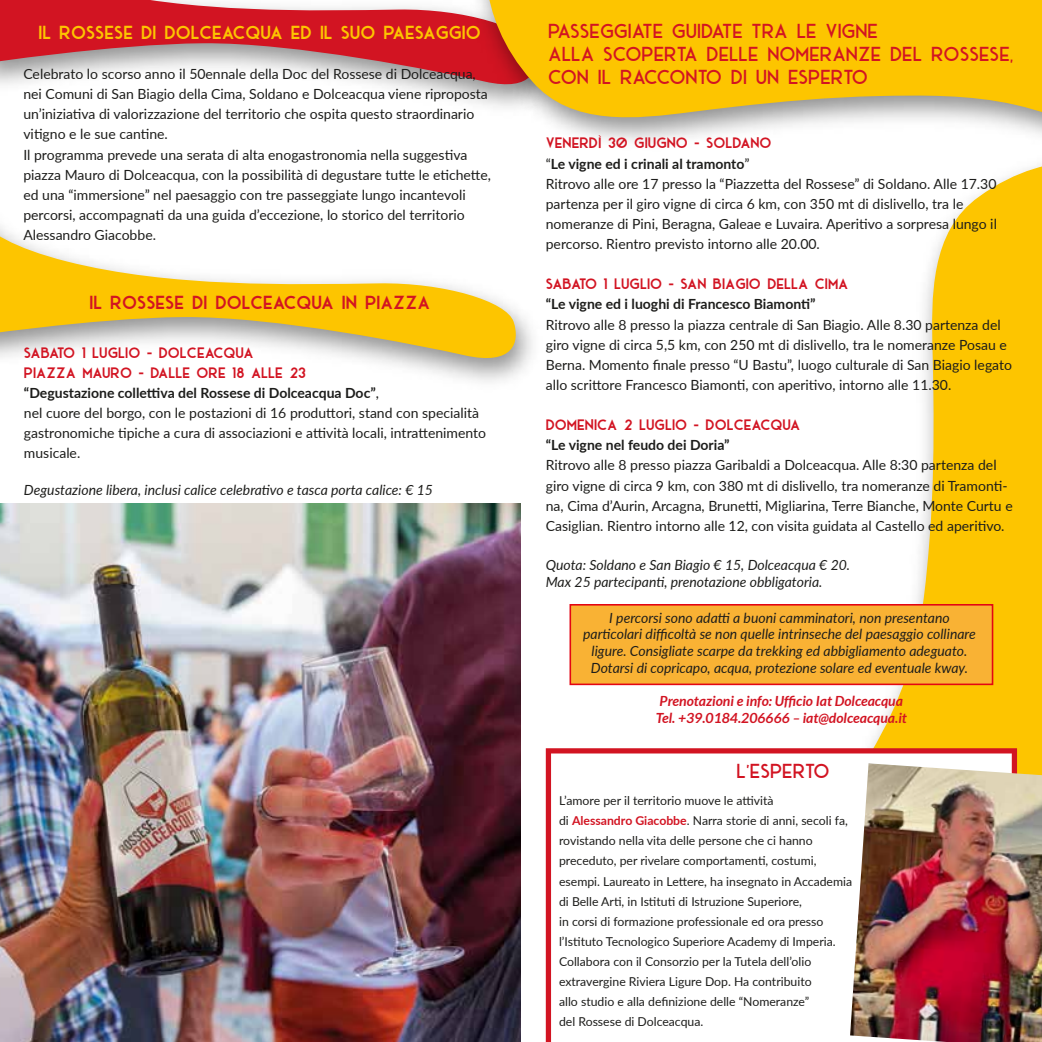
<style>
.page{position:relative;width:1042px;height:1042px;background:#fff}
.page>*{position:absolute;margin:0;border:0;box-sizing:border-box;transform-origin:0 0}
.t1{font:700 19.25px/23.1px "Ace Sans";color:#d21422}
.t2{font:800 17.5px "Ace Sans";color:#fdc500}
.t3{font:800 17.5px "Ace Sans";color:#d21422}
.t4{font:14px/20.1px "Lato";color:#1d1d1b}
.t5{font:italic 14px/16.8px "Lato";color:#1d1d1b}
.t6{font:800 14px/20.1px "Ace Sans";color:#d21422}
.t7{font:italic 700 14px/16.8px "Lato";color:#d21422}
.t8{font:700 14px "Lato";color:#1d1d1b}
.t9{font:12.25px/20.1px "Lato";color:#1d1d1b}
.s1{font-weight:700}
.s2{font-weight:700;color:#d21422}
</style>
<div class="page">
<svg style="left:0;top:221px;width:520px;height:145px"></svg>
<svg style="left:0;top:0;width:460px;height:92px;fill:#d21422"></svg>
<svg style="left:871px;top:173px;width:171px;height:590px;fill:#fdc500"></svg>
<img style="left:460px;top:11px;width:582px;height:162px">
<svg style="left:470px;top:0;width:572px;height:133px;background:#f2c335"></svg>
<div style="left:569px;top:604px;width:424px;height:81px;background:#f9b234;border:2px solid #e30613"></div>
<svg style="left:546px;top:748px;width:471px;height:294px"></svg>
<img style="left:850px;top:763px;width:192px;height:279px">
<img style="left:0;top:504px;width:521px;height:538px">
<p class="t2" style="left:39px;top:18px;width:444px">IL ROSSESE DI DOLCEACQUA ED IL SUO PAESAGGIO</p>
<p class="t4" style="left:23px;top:63px;width:469px">Celebrato lo scorso anno il 50ennale della Doc del Rossese di Dolceacqua, nei Comuni di San Biagio della Cima, Soldano e Dolceacqua viene riproposta un’iniziativa di valorizzazione del territorio che ospita questo straordinario vitigno e le sue cantine.<br>Il programma prevede una serata di alta enogastronomia nella suggestiva piazza Mauro di Dolceacqua, con la possibilità di degustare tutte le etichette, ed una “immersione” nel paesaggio con tre passeggiate lungo incantevoli percorsi, accompagnati da una guida d’eccezione, lo storico del territorio Alessandro Giacobbe.</p>
<p class="t3" style="left:90px;top:289px;width:342px">IL ROSSESE DI DOLCEACQUA IN PIAZZA</p>
<p class="t6" style="left:24px;top:340px;width:284px">SABATO 1 LUGLIO - DOLCEACQUA<br>PIAZZA MAURO - DALLE ORE 18 ALLE 23</p>
<p class="t4" style="left:24px;top:382px;width:464px"><span class="s1">“Degustazione collettiva del Rossese di Dolceacqua Doc”</span>,<br>nel cuore del borgo, con le postazioni di 16 produttori, stand con specialità gastronomiche tipiche a cura di associazioni e attività locali, intrattenimento musicale.</p>
<p class="t5" style="left:24px;top:481px;width:410px">Degustazione libera, inclusi calice celebrativo e tasca porta calice: € 15</p>
<h1 class="t1" style="left:548px;top:17px;width:467px">PASSEGGIATE GUIDATE TRA LE VIGNE<br>ALLA SCOPERTA DELLE NOMERANZE DEL ROSSESE,<br>CON IL RACCONTO DI UN ESPERTO</h1>
<p class="t6" style="left:546px;top:131px;width:227px">VENERDÌ 30 GIUGNO - SOLDANO</p>
<p class="t4" style="left:546px;top:153px;width:453px">“<span class="s1">Le vigne ed i crinali al tramonto</span>”<br>Ritrovo alle ore 17 presso la “Piazzetta del Rossese” di Soldano. Alle 17.30 partenza per il giro vigne di circa 6 km, con 350 mt di dislivello, tra le nomeranze di Pini, Beragna, Galeae e Luvaira. Aperitivo a sorpresa lungo il percorso. Rientro previsto intorno alle 20.00.</p>
<p class="t6" style="left:546px;top:272px;width:304px">SABATO 1 LUGLIO - SAN BIAGIO DELLA CIMA</p>
<p class="t8" style="left:546px;top:294px;width:271px">“Le vigne ed i luoghi di Francesco Biamonti”</p>
<p class="t4" style="left:546px;top:314px;width:468px">Ritrovo alle 8 presso la piazza centrale di San Biagio. Alle 8.30 partenza del giro vigne di circa 5,5 km, con 250 mt di dislivello, tra le nomeranze Posau e Berna. Momento finale presso “U Bastu”, luogo culturale di San Biagio legato allo scrittore Francesco Biamonti, con aperitivo, intorno alle 11.30.</p>
<p class="t6" style="left:546px;top:413px;width:256px">DOMENICA 2 LUGLIO - DOLCEACQUA</p>
<p class="t8" style="left:546px;top:435px;width:185px">“Le vigne nel feudo dei Doria”</p>
<p class="t4" style="left:546px;top:455px;width:468px">Ritrovo alle 8 presso piazza Garibaldi a Dolceacqua. Alle 8:30 partenza del giro vigne di circa 9 km, con 380 mt di dislivello, tra nomeranze di Tramonti&shy;na, Cima d’Aurin, Arcagna, Brunetti, Migliarina, Terre Bianche, Monte Curtu e Casiglian. Rientro intorno alle 12, con visita guidata al Castello ed aperitivo.</p>
<p class="t5" style="left:546px;top:556px;width:306px">Quota: Soldano e San Biagio € 15, Dolceacqua € 20.<br>Max 25 partecipanti, prenotazione obbligatoria.</p>
<p class="t5" style="left:583px;top:608px;width:394px;text-align:center">I percorsi sono adatti a buoni camminatori, non presentano particolari difficoltà se non quelle intrinseche del paesaggio collinare ligure. Consigliate scarpe da trekking ed abbigliamento adeguato.<br>Dotarsi di copricapo, acqua, protezione solare ed eventuale kway.</p>
<p class="t7" style="left:656px;top:693px;width:252px">Prenotazioni e info: Ufficio Iat Dolceacqua<br>Tel. +39.0184.206666 – iat@dolceacqua.it</p>
<h1 class="t1" style="left:736px;top:756px;width:94px">L'ESPERTO</h1>
<p class="t9" style="left:559px;top:790px;width:295px">L’amore per il territorio muove le attività<br>di <span class="s2">Alessandro Giacobbe</span>. Narra storie di anni, secoli fa, rovistando nella vita delle persone che ci hanno preceduto, per rivelare comportamenti, costumi, esempi. Laureato in Lettere, ha insegnato in Accademia di Belle Arti, in Istituti di Istruzione Superiore,<br>in corsi di formazione professionale ed ora presso l’Istituto Tecnologico Superiore Academy di Imperia.<br>Collabora con il Consorzio per la Tutela dell’olio extravergine Riviera Ligure Dop. Ha contribuito<br>allo studio e alla definizione delle “Nomeranze”<br>del Rossese di Dolceacqua.</p>
</div>
